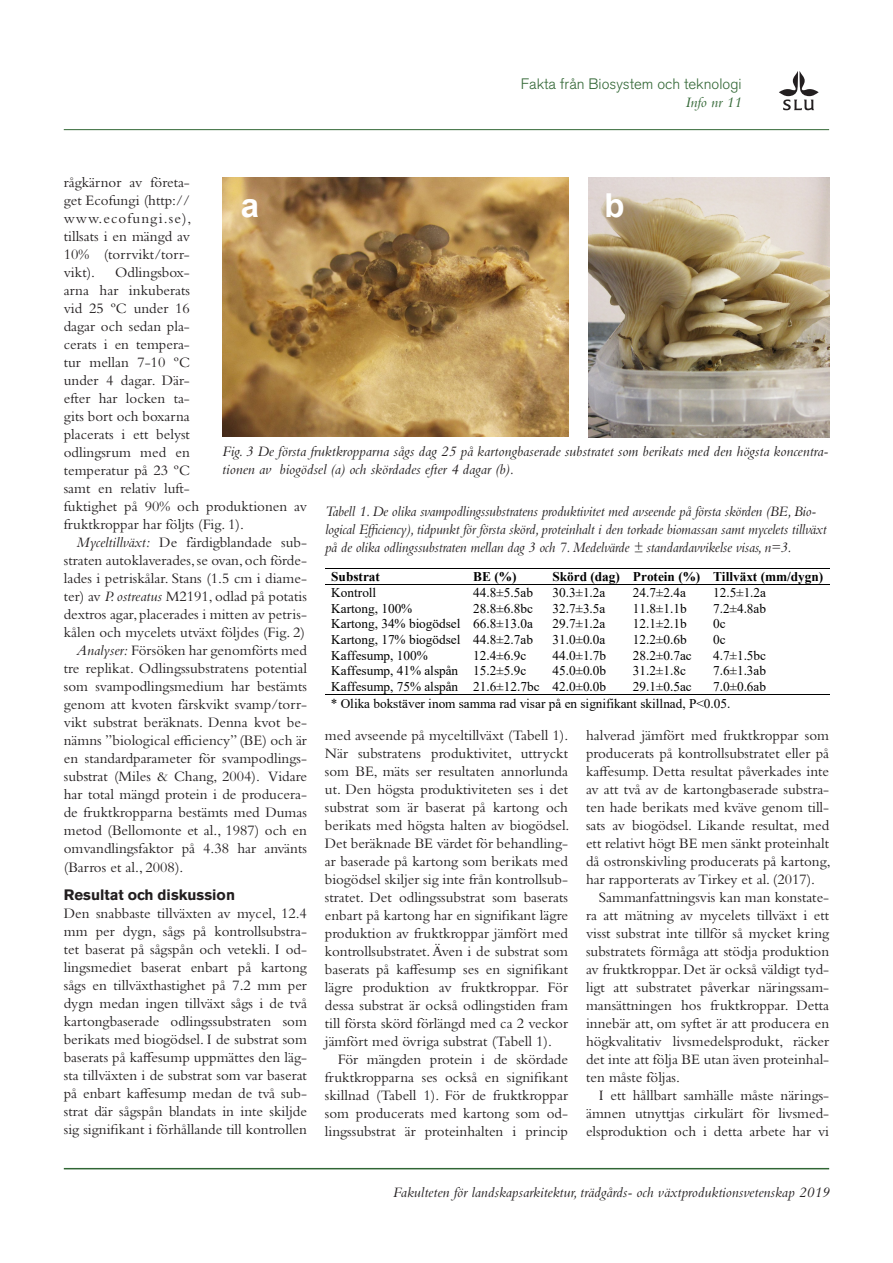
<style>
.page{position:relative;width:893px;height:1263px;background:#fff}
.page>*{position:absolute;margin:0;border:0;box-sizing:border-box;transform-origin:0 0}
.Brödtext_utan_indrag{font:700 33px "Arial";color:#fff}
.Brödtext{font:15px/18px "Bembo Std";color:#231f20;text-align:justify}
.Brödtext_utan_indrag-2{font:15px/18px "Bembo Std";color:#231f20;text-align:justify}
.Bildtext{font:italic 15px/18px "Bembo Std";letter-spacing:-.01em;color:#231f20;scale:.96 1}
.Bildtext-2{font:italic 15px/18px "Bembo Std";letter-spacing:-.01em;color:#231f20}
.Fot{font:italic 15px "Bembo";color:#231f20}
.t1{font:300 15px "Akzidenz Grotesk BQ";color:#316634}
.Underrubrik{font:700 15px "Akzidenz Grotesk BE";color:#231f20}
.t2{font:italic 15px "Bembo";color:#316634}
.t3{font:13.35px/17.1px "Times New Roman";color:#000}
.t4{font:700 13.35px "Times New Roman";color:#000}
.s1{font-style:italic}
</style>
<div class="page">
<svg style="left:779px;top:71px;width:40px;height:39px"></svg>
<hr style="left:64px;top:1168px;width:765px;height:1px;background:#316634">
<hr style="left:64px;top:129px;width:765px;height:1px;background:#316634">
<hr style="left:325px;top:568px;width:142px;height:1px;background:#000">
<hr style="left:467px;top:568px;width:79px;height:1px;background:#000">
<hr style="left:547px;top:568px;width:79px;height:1px;background:#000">
<hr style="left:627px;top:568px;width:80px;height:1px;background:#000">
<hr style="left:707px;top:568px;width:123px;height:1px;background:#000">
<hr style="left:325px;top:584px;width:142px;height:1px;background:#000">
<hr style="left:467px;top:584px;width:79px;height:1px;background:#000">
<hr style="left:547px;top:584px;width:79px;height:1px;background:#000">
<hr style="left:627px;top:584px;width:80px;height:1px;background:#000">
<hr style="left:707px;top:584px;width:123px;height:1px;background:#000">
<hr style="left:325px;top:694px;width:142px;height:1px;background:#000">
<hr style="left:467px;top:694px;width:79px;height:1px;background:#000">
<hr style="left:546px;top:694px;width:80px;height:1px;background:#000">
<hr style="left:626px;top:694px;width:81px;height:1px;background:#000">
<hr style="left:706px;top:694px;width:124px;height:1px;background:#000">
<img style="left:222px;top:177px;width:346px;height:260px">
<img style="left:588px;top:177px;width:241px;height:261px">
<p class="t1" style="left:521px;top:76px;width:222px">Fakta från Biosystem och teknologi</p>
<p class="t2" style="left:686px;top:94px;width:57px">Info nr 11</p>
<p class="Brödtext_utan_indrag-2" style="left:64px;top:173px;width:129px">rågkärnor av företa&shy;get Ecofungi (http:// www.ecofungi.se), tillsats i en mängd av 10% (torrvikt/torr&shy;vikt).</p>
<p class="Brödtext_utan_indrag" style="left:241px;top:182px;width:20px">a</p>
<p class="Brödtext_utan_indrag" style="left:605px;top:182px;width:22px">b</p>
<p class="Brödtext_utan_indrag-2" style="left:64px;top:263px;width:128px;text-indent:51px">Odlingsbox&shy;arna har inkuberats vid 25 ºC under 16 dagar och sedan pla&shy;cerats i en tempera&shy;tur mellan 7-10 ºC under 4 dagar. Där&shy;efter har locken ta&shy;gits bort och boxarna placerats i ett belyst odlingsrum med en temperatur på 23 ºC samt en relativ luft-</p>
<p class="Bildtext-2" style="left:222px;top:442px;width:608px">Fig. 3 De första fruktkropparna sågs dag 25 på kartongbaserade substratet som berikats med den högsta koncentra&shy;tionen av biogödsel (a) och skördades efter 4 dagar (b).</p>
<p class="Bildtext" style="left:325px;top:502px;width:524px">Tabell 1. De olika svampodlingssubstratens produktivitet med avseende på första skörden (BE, Bio&shy;logical Efficiency), tidpunkt för första skörd, proteinhalt i den torkade biomassan samt mycelets tillväxt på de olika odlingssubstraten mellan dag 3 och 7. Medelvärde ± standardavvikelse visas, n=3.</p>
<p class="Brödtext_utan_indrag-2" style="left:64px;top:497px;width:245px">fuktighet på 90% och produktionen av fruktkroppar har följts (Fig. 1).</p>
<p class="Brödtext" style="left:64px;top:533px;width:245px;text-indent:13px"><span class="s1">Myceltillväxt:</span> De färdigblandade sub&shy;straten autoklaverades, se ovan, och förde&shy;lades i petriskålar. Stans (1.5 cm i diame&shy;ter) av <span class="s1">P. ostreatus</span> M2191, odlad på potatis dextros agar, placerades i mitten av petris&shy;kålen och mycelets utväxt följdes (Fig. 2)</p>
<p class="Brödtext" style="left:64px;top:641px;width:245px;text-indent:13px"><span class="s1">Analyser:</span> Försöken har genomförts med tre replikat. Odlingssubstratens potential som svampodlingsmedium har bestämts genom att kvoten färskvikt svamp/torr&shy;vikt substrat beräknats. Denna kvot be&shy;nämns ”biological efficiency” (BE) och är en standardparameter för svampodlings&shy;substrat (Miles &amp; Chang, 2004). Vidare har total mängd protein i de producera&shy;de fruktkropparna bestämts med Dumas metod (Bellomonte et al., 1987) och en omvandlingsfaktor på 4.38 har använts (Barros et al., 2008).</p>
<p class="Underrubrik" style="left:64px;top:886px;width:173px">Resultat och diskussion</p>
<p class="Brödtext_utan_indrag-2" style="left:64px;top:904px;width:245px">Den snabbaste tillväxten av mycel, 12.4 mm per dygn, sågs på kontrollsubstra&shy;tet baserat på sågspån och vetekli. I od&shy;lingsmediet baserat enbart på kartong sågs en tillväxthastighet på 7.2 mm per dygn medan ingen tillväxt sågs i de två kartongbaserade odlingssubstraten som berikats med biogödsel. I de substrat som baserats på kaffesump uppmättes den läg&shy;sta tillväxten i de substrat som var baserat på enbart kaffesump medan de två sub&shy;strat där sågspån blandats in inte skiljde sig signifikant i förhållande till kontrollen</p>
<p class="t4" style="left:331px;top:567px;width:50px">Substrat</p>
<p class="t4" style="left:473px;top:567px;width:45px">BE (%)</p>
<p class="t4" style="left:552px;top:567px;width:272px">Skörd (dag) Protein (%) Tillväxt (mm/dygn)</p>
<p class="t3" style="left:331px;top:584px;width:47px">Kontroll</p>
<p class="t3" style="left:473px;top:584px;width:61px">44.8±5.5ab</p>
<p class="t3" style="left:552px;top:584px;width:54px">30.3±1.2a</p>
<p class="t3" style="left:633px;top:584px;width:54px">24.7±2.4a</p>
<p class="t3" style="left:713px;top:584px;width:54px">12.5±1.2a</p>
<p class="t3" style="left:331px;top:599px;width:82px">Kartong, 100%</p>
<p class="t3" style="left:473px;top:599px;width:61px">28.8±6.8bc</p>
<p class="t3" style="left:552px;top:599px;width:54px">32.7±3.5a</p>
<p class="t3" style="left:633px;top:599px;width:55px">11.8±1.1b</p>
<p class="t3" style="left:713px;top:599px;width:55px">7.2±4.8ab</p>
<p class="t3" style="left:331px;top:615px;width:203px">Kartong, 34% biogödsel 66.8±13.0a</p>
<p class="t3" style="left:552px;top:615px;width:54px">29.7±1.2a</p>
<p class="t3" style="left:633px;top:615px;width:55px">12.1±2.1b</p>
<p class="t3" style="left:713px;top:615px;width:14px">0c</p>
<p class="t3" style="left:331px;top:631px;width:203px">Kartong, 17% biogödsel 44.8±2.7ab</p>
<p class="t3" style="left:552px;top:631px;width:54px">31.0±0.0a</p>
<p class="t3" style="left:633px;top:631px;width:55px">12.2±0.6b</p>
<p class="t3" style="left:713px;top:631px;width:14px">0c</p>
<p class="t3" style="left:331px;top:646px;width:98px">Kaffesump, 100%</p>
<p class="t3" style="left:473px;top:646px;width:54px">12.4±6.9c</p>
<p class="t3" style="left:552px;top:646px;width:55px">44.0±1.7b</p>
<p class="t3" style="left:633px;top:646px;width:60px">28.2±0.7ac</p>
<p class="t3" style="left:713px;top:646px;width:54px">4.7±1.5bc</p>
<p class="t3" style="left:331px;top:662px;width:197px">Kaffesump, 41% alspån 15.2±5.9c</p>
<p class="t3" style="left:552px;top:662px;width:55px">45.0±0.0b</p>
<p class="t3" style="left:633px;top:662px;width:54px">31.2±1.8c</p>
<p class="t3" style="left:713px;top:662px;width:55px">7.6±1.3ab</p>
<p class="t3" style="left:331px;top:678px;width:276px">Kaffesump, 75% alspån 21.6±12.7bc 42.0±0.0b</p>
<p class="t3" style="left:633px;top:678px;width:60px">29.1±0.5ac</p>
<p class="t3" style="left:331px;top:678px;width:437px;text-indent:382px">7.0±0.6ab * Olika bokstäver inom samma rad visar på en signifikant skillnad, P&lt;0.05.</p>
<p class="Brödtext_utan_indrag-2" style="left:325px;top:726px;width:245px">med avseende på myceltillväxt (Tabell 1).</p>
<p class="Brödtext_utan_indrag-2" style="left:325px;top:744px;width:246px">När substratens produktivitet, uttryckt som BE, mäts ser resultaten annorlunda ut. Den högsta produktiviteten ses i det substrat som är baserat på kartong och berikats med högsta halten av biogödsel.<br>Det beräknade BE värdet för behandling&shy;ar baserade på kartong som berikats med biogödsel skiljer sig inte från kontrollsub&shy;stratet. Det odlingssubstrat som baserats enbart på kartong har en signifikant lägre produktion av fruktkroppar jämfört med kontrollsubstratet. Även i de substrat som baserats på kaffesump ses en signifikant lägre produktion av fruktkroppar. För dessa substrat är också odlingstiden fram till första skörd förlängd med ca 2 veckor jämfört med övriga substrat (Tabell 1).</p>
<p class="Brödtext" style="left:325px;top:1050px;width:245px;text-indent:13px">För mängden protein i de skördade fruktkropparna ses också en signifikant skillnad (Tabell 1). För de fruktkroppar som producerats med kartong som od&shy;lingssubstrat är proteinhalten i princip</p>
<p class="Brödtext" style="left:586px;top:726px;width:246px">halverad jämfört med fruktkroppar som producerats på kontrollsubstratet eller på kaffesump. Detta resultat påverkades inte av att två av de kartongbaserade substra&shy;ten hade berikats med kväve genom till&shy;sats av biogödsel. Likande resultat, med ett relativt högt BE men sänkt proteinhalt då ostronskivling producerats på kartong, har rapporterats av Tirkey et al. (2017).</p>
<p class="Brödtext" style="left:586px;top:888px;width:245px;text-indent:13px">Sammanfattningsvis kan man konstate&shy;ra att mätning av mycelets tillväxt i ett visst substrat inte tillför så mycket kring substratets förmåga att stödja produktion av fruktkroppar. Det är också väldigt tyd&shy;ligt att substratet påverkar näringssam&shy;mansättningen hos fruktkroppar. Detta innebär att, om syftet är att producera en högkvalitativ livsmedelsprodukt, räcker det inte att följa BE utan även proteinhal&shy;ten måste följas.</p>
<p class="Brödtext" style="left:586px;top:1086px;width:245px;text-indent:13px">I ett hållbart samhälle måste närings&shy;ämnen utnyttjas cirkulärt för livsmed&shy;elsproduktion och i detta arbete har vi</p>
<p class="Fot" style="left:393px;top:1184px;width:438px">Fakulteten för landskapsarkitektur, trädgårds- och växtproduktionsvetenskap 2019</p>
</div>
